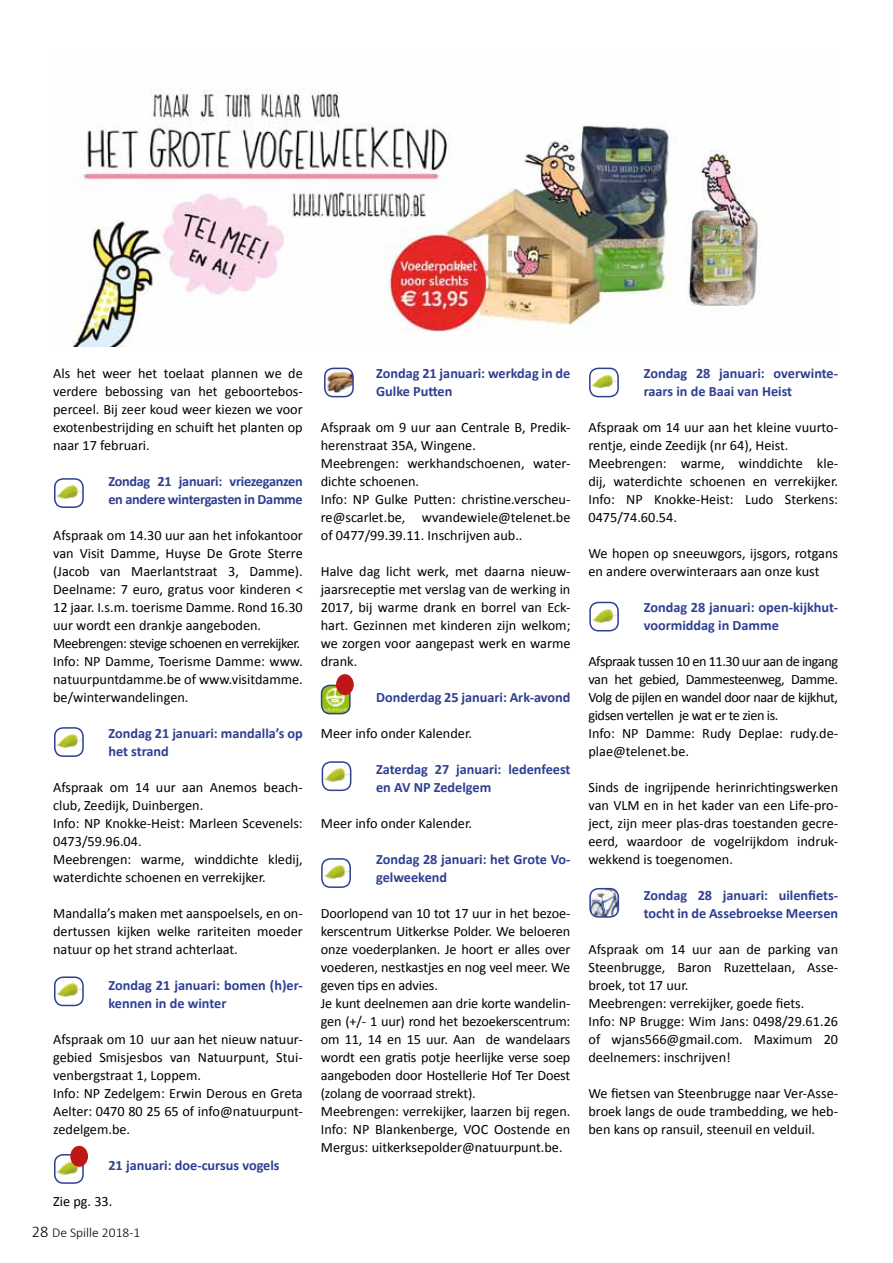
<style>
.page{position:relative;width:893px;height:1263px;background:#fff}
.page>*{position:absolute;margin:0;border:0;box-sizing:border-box;transform-origin:0 0}
.t1{font:14.25px/18px "Calibri";color:#000}
.t2{font:700 14.25px/18px "Calibri";color:#2f3f92}
.t3{font:14.25px/18px "Calibri";letter-spacing:-.03em;color:#000}
.t4{font:700 14.25px/18px "Calibri";letter-spacing:-.02em;color:#2f3f92}
.t5{font:300 13.5px "Calibri";color:#000}
.s1{font-size:16.5px}
</style>
<div class="page">
<img style="left:592px;top:889px;width:26px;height:28px">
<div style="left:589px;top:888px;width:30px;height:30px;border:2px solid #2f3f92;border-radius:9px"></div>
<img style="left:592px;top:609px;width:24px;height:14px">
<div style="left:589px;top:602px;width:30px;height:29px;border:2px solid #2f3f92;border-radius:9px"></div>
<img style="left:592px;top:375px;width:24px;height:13px">
<div style="left:589px;top:368px;width:30px;height:29px;border:2px solid #2f3f92;border-radius:9px"></div>
<img style="left:57px;top:485px;width:24px;height:14px">
<div style="left:54px;top:478px;width:30px;height:30px;border:2px solid #2f3f92;border-radius:9px"></div>
<img style="left:57px;top:983px;width:24px;height:14px">
<div style="left:54px;top:976px;width:30px;height:30px;border:2px solid #2f3f92;border-radius:9px"></div>
<img style="left:57px;top:734px;width:24px;height:14px">
<div style="left:54px;top:727px;width:30px;height:30px;border:2px solid #2f3f92;border-radius:9px"></div>
<img style="left:322px;top:768px;width:29px;height:18px">
<div style="left:322px;top:761px;width:29px;height:30px;border:2px solid #2f3f92;border-radius:9px"></div>
<img style="left:57px;top:1161px;width:24px;height:14px">
<div style="left:54px;top:1154px;width:30px;height:30px;border:2px solid #2f3f92;border-radius:9px"></div>
<div style="left:70px;top:1146px;width:18px;height:21px;background:#bf1717;border-radius:50%"></div>
<img style="left:324px;top:865px;width:24px;height:14px">
<div style="left:321px;top:858px;width:30px;height:30px;border:2px solid #2f3f92;border-radius:9px"></div>
<img style="left:325px;top:368px;width:28px;height:26px">
<div style="left:324px;top:368px;width:30px;height:29px;border:2px solid #2f3f92;border-radius:9px"></div>
<img style="left:322px;top:685px;width:28px;height:29px">
<div style="left:321px;top:685px;width:30px;height:29px;border:2px solid #2f3f92;border-radius:9px"></div>
<div style="left:336px;top:674px;width:18px;height:21px;background:#bf1717;border-radius:50%"></div>
<img style="left:71px;top:89px;width:690px;height:257px">
<p class="t1" style="left:53px;top:364px;width:251px;text-align:justify">Als het weer het toelaat plannen we de verdere bebossing van het geboortebos&shy;perceel. Bij zeer koud weer kiezen we voor exotenbestrijding en schuift het planten op naar 17 februari.</p>
<p class="t4" style="left:108px;top:472px;width:196px">Zondag 21 januari: vriezeganzen en andere wintergasten in Damme</p>
<p class="t1" style="left:53px;top:526px;width:251px">Afspraak om 14.30 uur aan het infokantoor van Visit Damme, Huyse De Grote Sterre (Jacob van Maerlantstraat 3, Damme).<br>Deelname: 7 euro, gratus voor kinderen &lt; 12 jaar. I.s.m. toerisme Damme. Rond 16.30 uur wordt een drankje aangeboden.<br>Meebrengen: stevige schoenen en verrekijker.<br>Info: NP Damme, Toerisme Damme: www. natuurpuntdamme.be of www.visitdamme. be/winterwandelingen.</p>
<p class="t2" style="left:108px;top:724px;width:196px">Zondag 21 januari: mandalla’s op het strand</p>
<p class="t1" style="left:53px;top:778px;width:251px">Afspraak om 14 uur aan Anemos beach&shy;club, Zeedijk, Duinbergen.<br>Info: NP Knokke-Heist: Marleen Scevenels:<br>0473/59.96.04.<br>Meebrengen: warme, winddichte kledij, waterdichte schoenen en verrekijker.</p>
<p class="t1" style="left:53px;top:904px;width:251px;text-align:justify">Mandalla’s maken met aanspoelsels, en on&shy;dertussen kijken welke rariteiten moeder natuur op het strand achterlaat.</p>
<p class="t2" style="left:108px;top:976px;width:196px">Zondag 21 januari: bomen (h)er&shy;kennen in de winter</p>
<p class="t1" style="left:53px;top:1030px;width:251px">Afspraak om 10 uur aan het nieuw natuur&shy;gebied Smisjesbos van Natuurpunt, Stui&shy;venbergstraat 1, Loppem.<br>Info: NP Zedelgem: Erwin Derous en Greta Aelter: 0470 80 25 65 of info@natuurpunt&shy;zedelgem.be.</p>
<p class="t2" style="left:108px;top:1156px;width:173px">21 januari: doe-cursus vogels</p>
<p class="t1" style="left:53px;top:1192px;width:61px">Zie pg. 33.</p>
<p class="t5" style="left:32px;top:1224px;width:110px"><span class="s1">28</span> De Spille 2018-1</p>
<p class="t2" style="left:376px;top:364px;width:196px">Zondag 21 januari: werkdag in de<br>Gulke Putten</p>
<p class="t1" style="left:321px;top:418px;width:251px">Afspraak om 9 uur aan Centrale B, Predik&shy;herenstraat 35A, Wingene.<br>Meebrengen: werkhandschoenen, water&shy;dichte schoenen.<br>Info: NP Gulke Putten: christine.verscheu&shy;re@scarlet.be, wvandewiele@telenet.be of 0477/99.39.11. Inschrijven aub..</p>
<p class="t1" style="left:321px;top:562px;width:251px;text-align:justify">Halve dag licht werk, met daarna nieuw&shy;jaarsreceptie met verslag van de werking in 2017, bij warme drank en borrel van Eck&shy;hart. Gezinnen met kinderen zijn welkom; we zorgen voor aangepast werk en warme drank.</p>
<p class="t2" style="left:376px;top:688px;width:196px">Donderdag 25 januari: Ark-avond</p>
<p class="t1" style="left:321px;top:724px;width:153px">Meer info onder Kalender.</p>
<p class="t2" style="left:376px;top:760px;width:196px">Zaterdag 27 januari: ledenfeest en AV NP Zedelgem</p>
<p class="t1" style="left:321px;top:814px;width:153px">Meer info onder Kalender.</p>
<p class="t2" style="left:376px;top:850px;width:196px">Zondag 28 januari: het Grote Vo&shy;gelweekend</p>
<p class="t1" style="left:321px;top:904px;width:251px">Doorlopend van 10 tot 17 uur in het bezoe&shy;kerscentrum Uitkerkse Polder. We beloeren onze voederplanken. Je hoort er alles over voederen, nestkastjes en nog veel meer. We geven tips en advies.<br>Je kunt deelnemen aan drie korte wandelin&shy;gen (+/- 1 uur) rond het bezoekerscentrum: om 11, 14 en 15 uur. Aan de wandelaars wordt een gratis potje heerlijke verse soep aangeboden door Hostellerie Hof Ter Doest (zolang de voorraad strekt).<br>Meebrengen: verrekijker, laarzen bij regen.<br>Info: NP Blankenberge, VOC Oostende en Mergus: uitkerksepolder@natuurpunt.be.</p>
<p class="t2" style="left:644px;top:364px;width:196px">Zondag 28 januari: overwinte&shy;raars in de Baai van Heist</p>
<p class="t1" style="left:588px;top:418px;width:251px">Afspraak om 14 uur aan het kleine vuurto&shy;rentje, einde Zeedijk (nr 64), Heist.<br>Meebrengen: warme, winddichte kle&shy;dij, waterdichte schoenen en verrekijker.<br>Info: NP Knokke-Heist: Ludo Sterkens:<br>0475/74.60.54.</p>
<p class="t1" style="left:588px;top:544px;width:251px">We hopen op sneeuwgors, ijsgors, rotgans en andere overwinteraars aan onze kust</p>
<p class="t2" style="left:644px;top:598px;width:196px">Zondag 28 januari: open-kijkhut&shy;voormiddag in Damme</p>
<p class="t3" style="left:588px;top:652px;width:251px">Afspraak tussen 10 en 11.30 uur aan de ingang van het gebied, Dammesteenweg, Damme.<br>Volg de pijlen en wandel door naar de kijkhut, gidsen vertellen je wat er te zien is.<br>Info: NP Damme: Rudy Deplae: rudy.de&shy;plae@telenet.be.</p>
<p class="t1" style="left:588px;top:778px;width:251px;text-align:justify">Sinds de ingrijpende herinrichtingswerken van VLM en in het kader van een Life-pro&shy;ject, zijn meer plas-dras toestanden gecre&shy;ëerd, waardoor de vogelrijkdom indruk&shy;wekkend is toegenomen.</p>
<p class="t2" style="left:644px;top:886px;width:196px">Zondag 28 januari: uilenfiets&shy;tocht in de Assebroekse Meersen</p>
<p class="t1" style="left:588px;top:940px;width:251px">Afspraak om 14 uur aan de parking van Steenbrugge, Baron Ruzettelaan, Asse&shy;broek, tot 17 uur.<br>Meebrengen: verrekijker, goede fiets.<br>Info: NP Brugge: Wim Jans: 0498/29.61.26 of wjans566@gmail.com. Maximum 20 deelnemers: inschrijven!</p>
<p class="t1" style="left:588px;top:1084px;width:251px;text-align:justify">We fietsen van Steenbrugge naar Ver-Asse&shy;broek langs de oude trambedding, we heb&shy;ben kans op ransuil, steenuil en velduil.</p>
</div>
